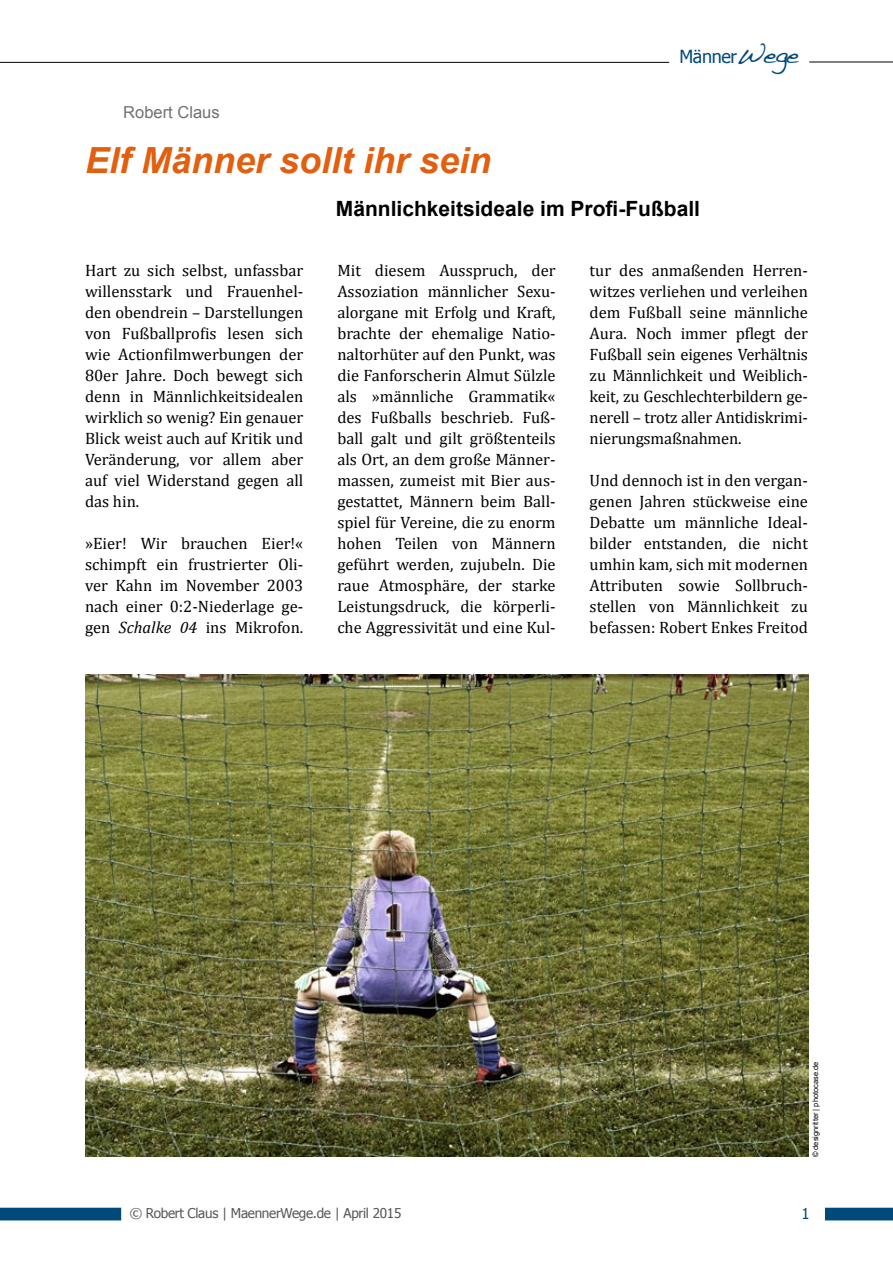
<style>
.page{position:relative;width:893px;height:1263px;background:#fff}
.page>*{position:absolute;margin:0;border:0;box-sizing:border-box;transform-origin:0 0}
.Titel{font:italic 700 36px "Arial";color:#e15f0e}
.Untertitel{font:700 21px "Arial";color:#000}
.t1{font:18px "Tahoma";letter-spacing:-.02em;color:#004a7a}
.Lauftext_Cambria{font:16.5px/21px "Cambria";color:#000;text-align:justify}
.Autor_Thema{font:16.5px "Arial";color:#707172}
.t2{font:15px "Tahoma";color:#004a7a}
.t3{font:13.5px "Tahoma";letter-spacing:-.02em;color:#58585a}
.Bildautor{font:7.5px "Arial";color:#000}
.s1{font-family:"Handwriting Dakota";font-size:27px}
.s2{font-style:italic}
</style>
<div class="page">
<svg style="left:0;top:1208px;width:121px;height:12px"></svg>
<svg style="left:825px;top:1208px;width:68px;height:12px"></svg>
<hr style="left:809px;top:62px;width:84px;height:1px;background:#000">
<hr style="left:0;top:62px;width:669px;height:1px;background:#000">
<img style="left:86px;top:674px;width:722px;height:482px">
<p class="t1" style="left:679px;top:45px;width:121px">Männer<span class="s1">Wege</span></p>
<p class="Autor_Thema" style="left:123px;top:102px;width:98px">Robert Claus</p>
<p class="Titel" style="left:85px;top:137px;width:408px">Elf Männer sollt ihr sein</p>
<p class="Untertitel" style="left:336px;top:194px;width:366px">Männlichkeitsideale im Profi-Fußball</p>
<p class="Lauftext_Cambria" style="left:85px;top:259px;width:220px">Hart zu sich selbst, unfassbar willensstark und Frauenhel&shy;den obendrein – Darstellungen von Fußballprofis lesen sich wie Actionfilmwerbungen der 80er Jahre. Doch bewegt sich denn in Männlichkeitsidealen wirklich so wenig? Ein genauer Blick weist auch auf Kritik und Veränderung, vor allem aber auf viel Widerstand gegen all das hin.</p>
<p class="Lauftext_Cambria" style="left:85px;top:532px;width:220px">»Eier! Wir brauchen Eier!« schimpft ein frustrierter Oli&shy;ver Kahn im November 2003 nach einer 0:2-Niederlage ge&shy;gen <span class="s2">Schalke 04</span> ins Mikrofon.</p>
<p class="Lauftext_Cambria" style="left:337px;top:259px;width:220px">Mit diesem Ausspruch, der Assoziation männlicher Sexu&shy;alorgane mit Erfolg und Kraft, brachte der ehemalige Natio&shy;naltorhüter auf den Punkt, was die Fanforscherin Almut Sülzle als »männliche Grammatik« des Fußballs beschrieb. Fuß&shy;ball galt und gilt größtenteils als Ort, an dem große Männer&shy;massen, zumeist mit Bier aus&shy;gestattet, Männern beim Ball&shy;spiel für Vereine, die zu enorm hohen Teilen von Männern geführt werden, zujubeln. Die raue Atmosphäre, der starke Leistungsdruck, die körperli&shy;che Aggressivität und eine Kul-</p>
<p class="Lauftext_Cambria" style="left:590px;top:259px;width:220px">tur des anmaßenden Herren&shy;witzes verliehen und verleihen dem Fußball seine männliche Aura. Noch immer pflegt der Fußball sein eigenes Verhältnis zu Männlichkeit und Weiblich&shy;keit, zu Geschlechterbildern ge&shy;nerell – trotz aller Antidiskrimi&shy;nierungsmaßnahmen.</p>
<p class="Lauftext_Cambria" style="left:590px;top:469px;width:220px">Und dennoch ist in den vergan&shy;genen Jahren stückweise eine Debatte um männliche Ideal&shy;bilder entstanden, die nicht umhin kam, sich mit modernen Attributen sowie Sollbruch&shy;stellen von Männlichkeit zu befassen: Robert Enkes Freitod</p>
<p class="Bildautor" style="left:811px;top:1157px;width:97px;rotate:-90deg">© designritter | photocase.de</p>
<p class="t3" style="left:130px;top:1204px;width:273px">© Robert Claus | MaennerWege.de | April 2015</p>
<p class="t2" style="left:801px;top:1204px;width:10px">1</p>
</div>
